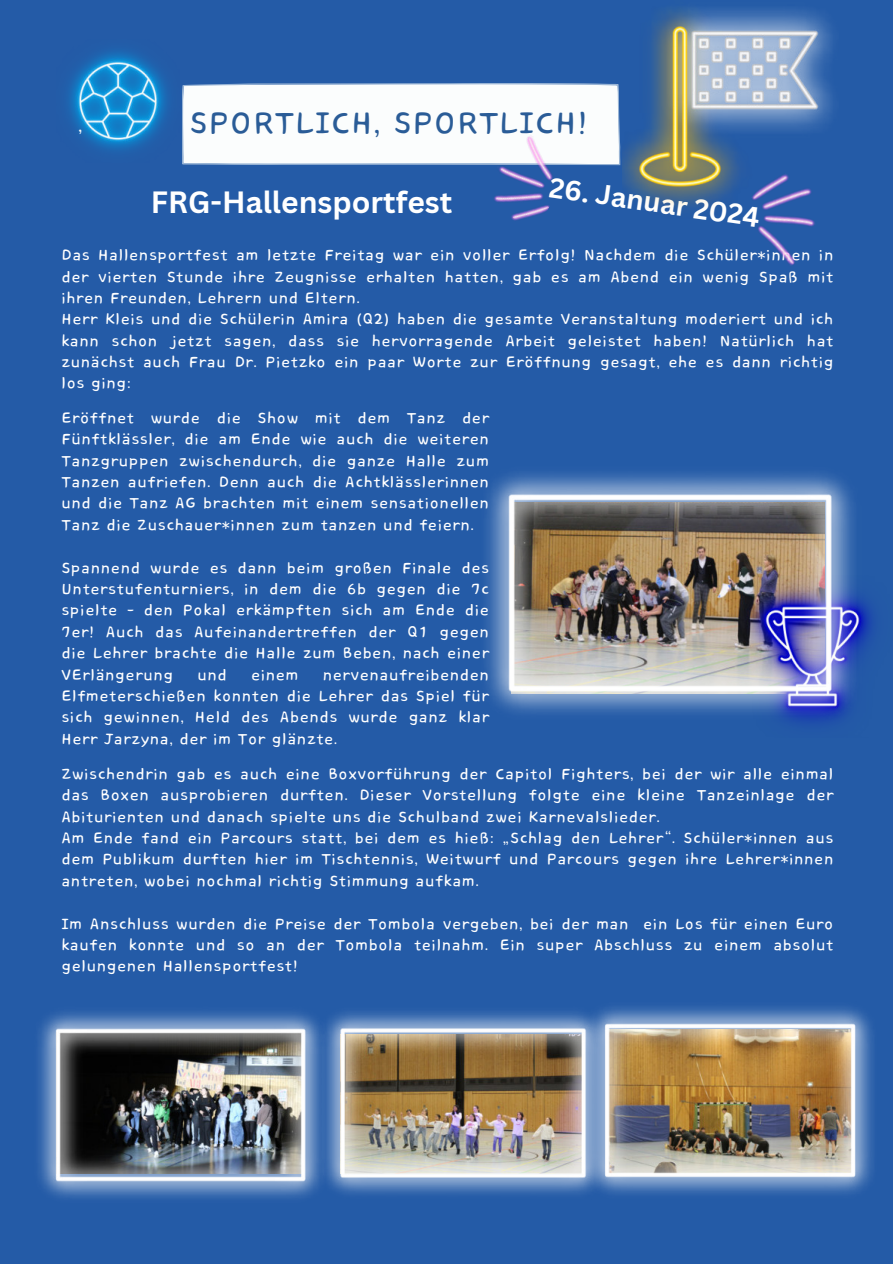
<style>
.page{position:relative;width:893px;height:1264px;background:#fff}
.page>*{position:absolute;margin:0;border:0;box-sizing:border-box;transform-origin:0 0}
.t1{font:39.15px "Core Bandi Face";color:#2a5c97}
.t2{font:700 30px "Canva Sans";color:#fff}
.t3{font:700 27.3px "Canva Sans";color:#fff}
.t4{font:24px "Core Bandi Face";color:#fbfdfd}
.t5{font:19.5px/21.3px "Core Bandi Face";color:#fff;text-align:justify}
</style>
<div class="page">
<div style="left:0;top:0;width:892px;height:1263px;background:#245ba7"></div>
<div style="left:182px;top:83px;width:438px;height:82px;background:#fbfdfd"></div>
<img style="left:69px;top:51px;width:98px;height:99px">
<img style="left:758px;top:218px;width:57px;height:48px">
<img style="left:478px;top:128px;width:97px;height:93px">
<img style="left:788px;top:598px;width:86px;height:126px">
<img style="left:622px;top:8px;width:211px;height:210px">
<img style="left:486px;top:473px;width:375px;height:247px">
<img style="left:38px;top:1012px;width:281px;height:186px">
<img style="left:319px;top:1012px;width:262px;height:182px">
<img style="left:581px;top:1007px;width:292px;height:187px">
<p class="t4" style="left:78px;top:113px;width:6px">,</p>
<h1 class="t1" style="left:189px;top:102px;width:401px">SPORTLICH, SPORTLICH!</h1>
<h2 class="t2" style="left:151px;top:184px;width:303px">FRG-Hallensportfest</h2>
<h3 class="t3" style="left:551px;top:171px;width:214px;rotate:8deg">26. Januar 2024</h3>
<p class="t5" style="left:61px;top:245px;width:774px;text-align:left">Das Hallensportfest am letzte Freitag war ein voller Erfolg! Nachdem die Schüler*innen in der vierten Stunde ihre Zeugnisse erhalten hatten, gab es am Abend ein wenig Spaß mit ihren Freunden, Lehrern und Eltern.<br>Herr Kleis und die Schülerin Amira (Q2) haben die gesamte Veranstaltung moderiert und ich kann schon jetzt sagen, dass sie hervorragende Arbeit geleistet haben! Natürlich hat zunächst auch Frau Dr. Pietzko ein paar Worte zur Eröffnung gesagt, ehe es dann richtig los ging:</p>
<p class="t5" style="left:61px;top:408px;width:429px">Eröffnet wurde die Show mit dem Tanz der Fünftklässler, die am Ende wie auch die weiteren Tanzgruppen zwischendurch, die ganze Halle zum Tanzen aufriefen. Denn auch die Achtklässlerinnen und die Tanz AG brachten mit einem sensationellen Tanz die Zuschauer*innen zum tanzen und feiern.</p>
<p class="t5" style="left:61px;top:557px;width:429px">Spannend wurde es dann beim großen Finale des Unterstufenturniers, in dem die 6b gegen die 7c spielte - den Pokal erkämpften sich am Ende die 7er! Auch das Aufeinandertreffen der Q1 gegen die Lehrer brachte die Halle zum Beben, nach einer VErlängerung und einem nervenaufreibenden Elfmeterschießen konnten die Lehrer das Spiel für sich gewinnen, Held des Abends wurde ganz klar Herr Jarzyna, der im Tor glänzte.</p>
<p class="t5" style="left:61px;top:764px;width:774px;text-align:left">Zwischendrin gab es auch eine Boxvorführung der Capitol Fighters, bei der wir alle einmal das Boxen ausprobieren durften. Dieser Vorstellung folgte eine kleine Tanzeinlage der Abiturienten und danach spielte uns die Schulband zwei Karnevalslieder.<br>Am Ende fand ein Parcours statt, bei dem es hieß: „Schlag den Lehrer“. Schüler*innen aus dem Publikum durften hier im Tischtennis, Weitwurf und Parcours gegen ihre Lehrer*innen antreten, wobei nochmal richtig Stimmung aufkam.</p>
<p class="t5" style="left:61px;top:913px;width:774px">Im Anschluss wurden die Preise der Tombola vergeben, bei der man ein Los für einen Euro kaufen konnte und so an der Tombola teilnahm. Ein super Abschluss zu einem absolut gelungenen Hallensportfest!</p>
</div>
